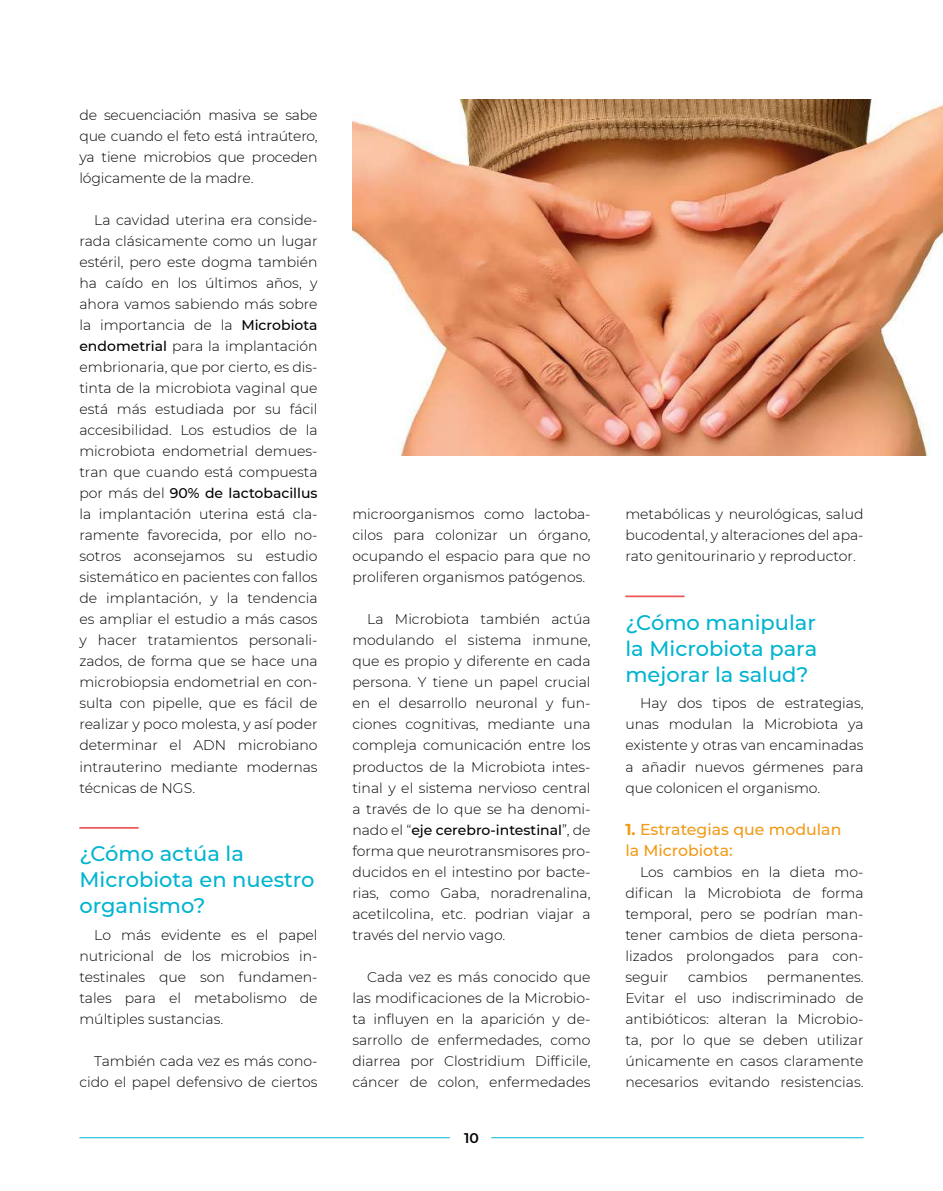
<style>
.page{position:relative;width:943px;height:1191px;background:#fff}
.page>*{position:absolute;margin:0;border:0;box-sizing:border-box;transform-origin:0 0}
.t1{font:500 21px/26.2px "Montserrat";color:#00b4d0}
.t2{font:500 15.75px/21px "Montserrat";color:#f29a17}
.t3{font:300 14px/21px "Montserrat";color:#000;text-align:justify}
.t4{font:600 14px "Montserrat";color:#000}
.s1{font-weight:500}
.s2{font-weight:700}
</style>
<div class="page">
<hr style="left:79px;top:1137px;width:371px;height:1px;background:#00b4d0">
<hr style="left:491px;top:1137px;width:372px;height:1px;background:#00b4d0">
<hr style="left:942px;top:666px;width:1px;height:425px;background:#00b4d0">
<hr style="left:79px;top:827px;width:60px;height:1px;background:#eb5656">
<hr style="left:625px;top:595px;width:59px;height:2px;background:#eb5656">
<img style="left:352px;top:99px;width:591px;height:357px">
<p class="t3" style="left:79px;top:105px;width:240px">de secuenciación masiva se sabe que cuando el feto está intraútero, ya tiene microbios que proceden lógicamente de la madre.</p>
<p class="t3" style="left:79px;top:210px;width:240px;text-indent:15px">La cavidad uterina era conside&shy;rada clásicamente como un lugar estéril, pero este dogma también ha caído en los últimos años, y ahora vamos sabiendo más sobre la importancia de la <span class="s1">Microbiota endometrial</span> para la implantación embrionaria, que por cierto, es dis&shy;tinta de la microbiota vaginal que está más estudiada por su fácil accesibilidad. Los estudios de la microbiota endometrial demues&shy;tran que cuando está compuesta por más del <span class="s1">90% de lactobacillus </span>la implantación uterina está cla&shy;ramente favorecida, por ello no&shy;sotros aconsejamos su estudio sistemático en pacientes con fallos de implantación, y la tendencia es ampliar el estudio a más casos y hacer tratamientos personali&shy;zados, de forma que se hace una microbiopsia endometrial en con&shy;sulta con pipelle, que es fácil de realizar y poco molesta, y así poder determinar el ADN microbiano intrauterino mediante modernas técnicas de NGS.</p>
<h1 class="t1" style="left:79px;top:840px;width:237px">¿Cómo actúa la<br>Microbiota en nuestro organismo?</h1>
<p class="t3" style="left:79px;top:924px;width:240px;text-indent:15px">Lo más evidente es el papel nutricional de los microbios in&shy;testinales que son fundamen&shy;tales para el metabolismo de múltiples sustancias.</p>
<p class="t3" style="left:79px;top:1050px;width:240px;text-align:right">También cada vez es más cono&shy;cido el papel defensivo de ciertos</p>
<p class="t3" style="left:352px;top:504px;width:240px">microorganismos como lactoba&shy;cilos para colonizar un órgano, ocupando el espacio para que no proliferen organismos patógenos.</p>
<p class="t3" style="left:352px;top:609px;width:240px;text-indent:15px">La Microbiota también actúa modulando el sistema inmune, que es propio y diferente en cada persona. Y tiene un papel crucial en el desarrollo neuronal y fun&shy;ciones cognitivas, mediante una compleja comunicación entre los productos de la Microbiota intes&shy;tinal y el sistema nervioso central a través de lo que se ha denomi&shy;nado el “<span class="s1">eje cerebro-intestinal</span>”, de forma que neurotransmisores pro&shy;ducidos en el intestino por bacte&shy;rias, como Gaba, noradrenalina, acetilcolina, etc. podrian viajar a través del nervio vago.</p>
<p class="t3" style="left:352px;top:966px;width:240px;text-indent:15px">Cada vez es más conocido que las modificaciones de la Microbio&shy;ta influyen en la aparición y de&shy;sarrollo de enfermedades, como diarrea por Clostridium Difficile, cáncer de colon, enfermedades</p>
<p class="t4" style="left:464px;top:1129px;width:16px">10</p>
<p class="t3" style="left:625px;top:504px;width:240px">metabólicas y neurológicas, salud bucodental, y alteraciones del apa&shy;rato genitourinario y reproductor.</p>
<h1 class="t1" style="left:625px;top:609px;width:193px;text-align:justify">¿Cómo manipular la Microbiota para mejorar la salud?</h1>
<p class="t3" style="left:625px;top:693px;width:240px;text-indent:15px">Hay dos tipos de estrategias, unas modulan la Microbiota ya existente y otras van encaminadas a añadir nuevos gérmenes para que colonicen el organismo.</p>
<p class="t2" style="left:625px;top:818px;width:217px"><span class="s2">1.</span> Estrategias que modulan la Microbiota:</p>
<p class="t3" style="left:625px;top:861px;width:240px;text-indent:15px">Los cambios en la dieta mo&shy;difican la Microbiota de forma temporal, pero se podrían man&shy;tener cambios de dieta persona&shy;lizados prolongados para con&shy;seguir</p>
<p class="t3" style="left:688px;top:966px;width:61px">cambios</p>
<p class="t3" style="left:625px;top:966px;width:240px;text-indent:141px">permanentes.<br>Evitar el uso indiscriminado de antibióticos: alteran la Microbio&shy;ta, por lo que se deben utilizar únicamente en casos claramente necesarios evitando resistencias.</p>
</div>
